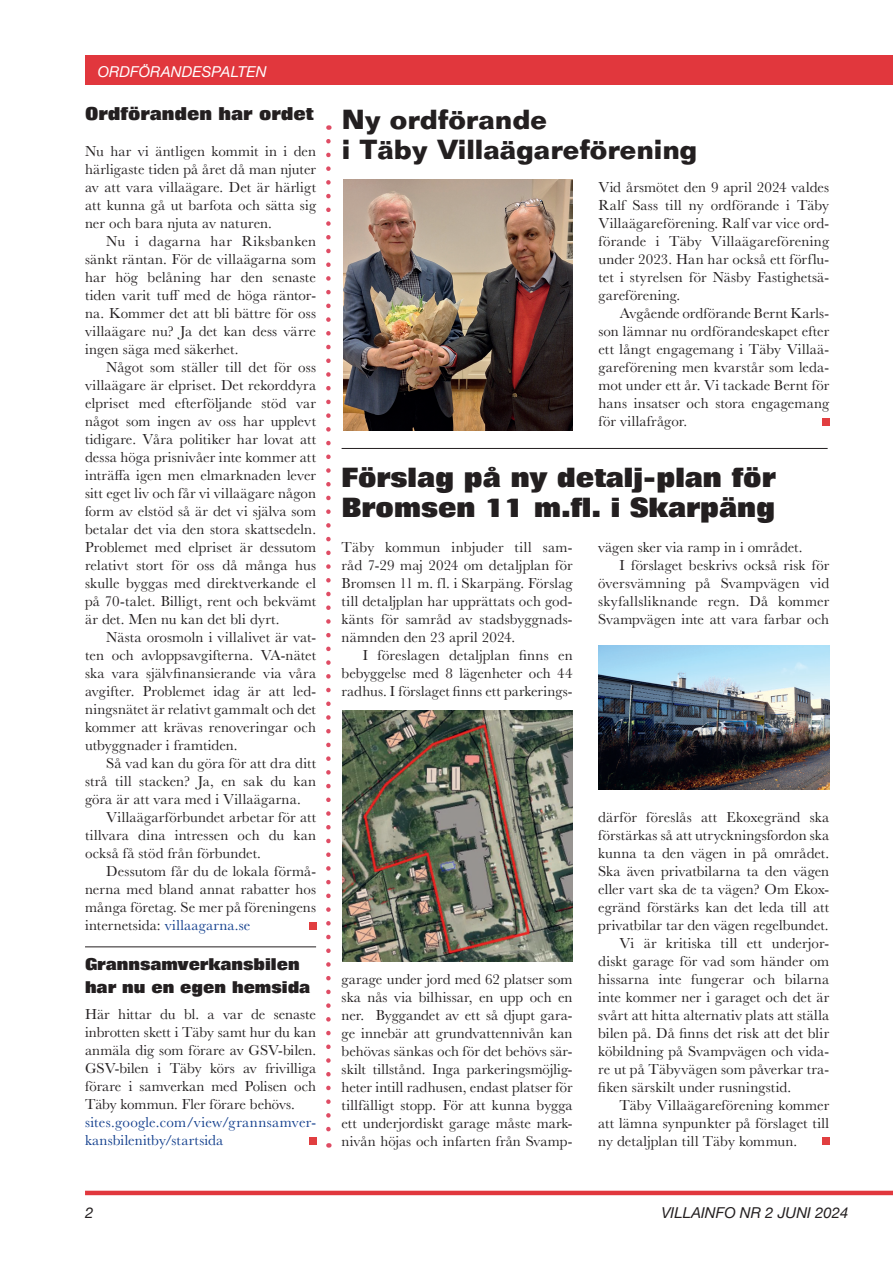
<style>
.page{position:relative;width:893px;height:1263px;background:#fff}
.page>*{position:absolute;margin:0;border:0;box-sizing:border-box;transform-origin:0 0}
.Rubrik_2{font:800 27px/30px "Folio";color:#231f20}
.Rubrik_2-2{font:700 27px "Folio";color:#231f20}
.Rubrik_3{font:800 18px "Folio";color:#231f20}
.Rubrik_3-2{font:800 16.5px/22.5px "Folio";color:#231f20}
.Brö_text_med_indrag{font:15px/18px "Baskerville";letter-spacing:.01em;color:#231f20;text-align:justify}
.Brö_text_utan_indrag{font:15px/18px "Baskerville";letter-spacing:.005em;color:#231f20;text-align:justify}
.Brö_text_utan_indrag-2{font:15px/18px "Baskerville";letter-spacing:.02em;color:#103d8c}
.Sidfot{font:italic 15px "Helvetica Neue";color:#231f20}
.Sidhuvud{font:italic 15px "Helvetica Neue";letter-spacing:.005em;color:#fff}
.s1{color:#103d8c}
</style>
<div class="page">
<svg style="left:326px;top:141px;width:5px;height:1007px"></svg>
<hr style="left:85px;top:1191px;width:808px;height:4px;background:#e1373d">
<div style="left:85px;top:55px;width:808px;height:30px;background:#e1373d"></div>
<div style="left:822px;top:418px;width:7px;height:8px;background:#e13e40"></div>
<div style="left:822px;top:1137px;width:7px;height:7px;background:#e13e40"></div>
<div style="left:309px;top:1137px;width:7px;height:7px;background:#e13e40"></div>
<div style="left:309px;top:922px;width:7px;height:7px;background:#e13e40"></div>
<hr style="left:342px;top:448px;width:486px;height:1px;background:#231f20">
<hr style="left:85px;top:946px;width:231px;height:1px;background:#231f20">
<img style="left:343px;top:179px;width:230px;height:251px">
<img style="left:342px;top:710px;width:231px;height:251px">
<img style="left:598px;top:646px;width:231px;height:144px">
<p class="Sidhuvud" style="left:98px;top:61px;width:170px">ORDFÖRANDESPALTEN</p>
<p class="Rubrik_3" style="left:85px;top:104px;width:230px">Ordföranden har ordet</p>
<p class="Rubrik_2-2" style="left:342px;top:102px;width:207px">Ny ordförande</p>
<p class="Brö_text_utan_indrag" style="left:85px;top:142px;width:232px">Nu har vi äntligen kommit in i den</p>
<p class="Rubrik_2-2" style="left:342px;top:132px;width:357px">i Täby Villaägareförening</p>
<p class="Brö_text_utan_indrag" style="left:85px;top:160px;width:233px">härligaste tiden på året då man njuter av att vara villaägare. Det är härligt att kunna gå ut barfota och sätta sig ner och bara njuta av naturen.</p>
<p class="Brö_text_med_indrag" style="left:85px;top:232px;width:233px;text-indent:21px">Nu i dagarna har Riksbanken sänkt räntan. För de villaägarna som har hög belåning har den senaste tiden varit tuff med de höga räntor&shy;na. Kommer det att bli bättre för oss villaägare nu? Ja det kan dess värre ingen säga med säkerhet.</p>
<p class="Brö_text_med_indrag" style="left:85px;top:358px;width:233px;text-indent:21px">Något som ställer till det för oss villaägare är elpriset. Det rekorddyra elpriset med efterföljande stöd var något som ingen av oss har upplevt tidigare. Våra politiker har lovat att dessa höga prisnivåer inte kommer att inträffa igen men elmarknaden lever sitt eget liv och får vi villaägare någon form av elstöd så är det vi själva som betalar det via den stora skattsedeln.<br>Problemet med elpriset är dessutom relativt stort för oss då många hus skulle byggas med direktverkande el på 70-talet. Billigt, rent och bekvämt är det. Men nu kan det bli dyrt.</p>
<p class="Brö_text_med_indrag" style="left:85px;top:628px;width:233px;text-indent:21px">Nästa orosmoln i villalivet är vat&shy;ten och avloppsavgifterna. VA-nätet ska vara självfinansierande via våra avgifter. Problemet idag är att led&shy;ningsnätet är relativt gammalt och det kommer att krävas renoveringar och utbyggnader i framtiden.</p>
<p class="Brö_text_med_indrag" style="left:85px;top:754px;width:233px;text-indent:21px">Så vad kan du göra för att dra ditt strå till stacken? Ja, en sak du kan göra är att vara med i Villaägarna.</p>
<p class="Brö_text_med_indrag" style="left:85px;top:808px;width:233px;text-indent:21px">Villaägarförbundet arbetar för att tillvara dina intressen och du kan också få stöd från förbundet.</p>
<p class="Brö_text_med_indrag" style="left:85px;top:862px;width:233px;text-indent:21px">Dessutom får du de lokala förmå&shy;nerna med bland annat rabatter hos många företag. Se mer på föreningens internetsida: <span class="s1">villaagarna.se</span></p>
<p class="Rubrik_3-2" style="left:85px;top:953px;width:227px">Grannsamverkansbilen har nu en egen hemsida</p>
<p class="Brö_text_utan_indrag" style="left:85px;top:1005px;width:233px">Här hittar du bl. a var de senaste inbrotten skett i Täby samt hur du kan anmäla dig som förare av GSV-bilen.<br>GSV-bilen i Täby körs av frivilliga förare i samverkan med Polisen och Täby kommun. Fler förare behövs.</p>
<p class="Brö_text_utan_indrag-2" style="left:85px;top:1113px;width:233px">sites.google.com/view/grannsamver&shy;kansbilenitby/startsida</p>
<p class="Brö_text_utan_indrag" style="left:598px;top:178px;width:232px">Vid årsmötet den 9 april 2024 valdes Ralf Sass till ny ordförande i Täby Villaägareförening. Ralf var vice ord&shy;förande i Täby Villaägareförening under 2023. Han har också ett förflu&shy;tet i styrelsen för Näsby Fastighetsä&shy;gareförening.</p>
<p class="Brö_text_med_indrag" style="left:598px;top:304px;width:232px;text-indent:21px">Avgående ordförande Bernt Karls&shy;son lämnar nu ordförandeskapet efter ett långt engagemang i Täby Villaä&shy;gareförening men kvarstår som leda&shy;mot under ett år. Vi tackade Bernt för hans insatser och stora engagemang för villafrågor.</p>
<p class="Rubrik_2" style="left:342px;top:462px;width:436px">Förslag på ny detalj-plan för<br>Bromsen 11 m.fl. i Skarpäng</p>
<p class="Brö_text_med_indrag" style="left:598px;top:538px;width:206px">vägen sker via ramp in i området.</p>
<p class="Brö_text_med_indrag" style="left:598px;top:556px;width:233px;text-indent:21px">I förslaget beskrivs också risk för översvämning på Svampvägen vid skyfallsliknande regn. Då kommer Svampvägen inte att vara farbar och</p>
<p class="Brö_text_utan_indrag" style="left:342px;top:538px;width:233px">Täby kommun inbjuder till sam&shy;råd 7-29 maj 2024 om detaljplan för Bromsen 11 m. fl. i Skarpäng. Förslag till detaljplan har upprättats och god&shy;känts för samråd av stadsbyggnads&shy;nämnden den 23 april 2024.</p>
<p class="Brö_text_med_indrag" style="left:342px;top:646px;width:233px;text-indent:21px">I föreslagen detaljplan finns en bebyggelse med 8 lägenheter och 44 radhus. I förslaget finns ett parkerings-</p>
<p class="Brö_text_med_indrag" style="left:598px;top:808px;width:233px">därför föreslås att Ekoxegränd ska förstärkas så att utryckningsfordon ska kunna ta den vägen in på området.<br>Ska även privatbilarna ta den vägen eller vart ska de ta vägen? Om Ekox&shy;egränd förstärks kan det leda till att privatbilar tar den vägen regelbundet.</p>
<p class="Brö_text_med_indrag" style="left:598px;top:934px;width:233px;text-indent:21px">Vi är kritiska till ett underjor&shy;diskt garage för vad som händer om hissarna inte fungerar och bilarna inte kommer ner i garaget och det är svårt att hitta alternativ plats att ställa bilen på. Då finns det risk att det blir köbildning på Svampvägen och vida&shy;re ut på Täbyvägen som påverkar tra&shy;fiken särskilt under rusningstid.</p>
<p class="Brö_text_med_indrag" style="left:598px;top:1096px;width:233px;text-indent:21px">Täby Villaägareförening kommer att lämna synpunkter på förslaget till ny detaljplan till Täby kommun.</p>
<p class="Brö_text_med_indrag" style="left:342px;top:970px;width:233px">garage under jord med 62 platser som ska nås via bilhissar, en upp och en ner. Byggandet av ett så djupt gara&shy;ge innebär att grundvattennivån kan behövas sänkas och för det behövs sär&shy;skilt tillstånd. Inga parkeringsmöjlig&shy;heter intill radhusen, endast platser för tillfälligt stopp. För att kunna bygga ett underjordiskt garage måste mark&shy;nivån höjas och infarten från Svamp-</p>
<p class="Sidfot" style="left:85px;top:1202px;width:10px">2</p>
<p class="Sidfot" style="left:661px;top:1202px;width:189px">VILLAINFO NR 2 JUNI 2024</p>
</div>
